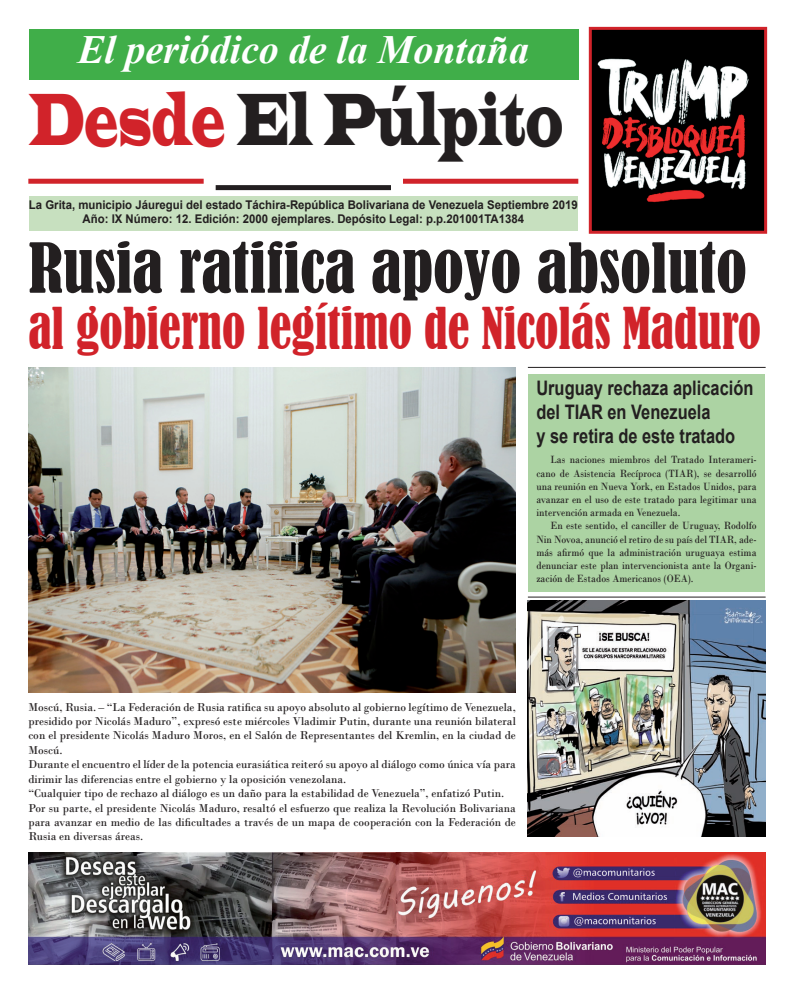
<style>
.page{position:relative;width:794px;height:993px;background:#fff}
.page>*{position:absolute;margin:0;border:0;box-sizing:border-box;transform-origin:0 0}
.t1{font:76px "Latin Wide";color:#231f20;scale:.5 1}
.t2{font:condensed 64px "Bernard";color:#231f20}
.t3{font:condensed 54px "Bernard";color:#d1232a;scale:.9 1}
.t4{font:italic 700 40px "Times New Roman";color:#fff}
.t5{font:700 20px/24px "Arial";color:#231f20;scale:.82 1}
.t6{font:12px/14.4px "Bodoni";color:#231f20}
.t7{font:700 12px/14.4px "Arial";color:#231f20;text-align:center;scale:.95 1}
.t8{font:11px/13.2px "Bodoni";color:#231f20;text-align:justify;scale:.9 1}
.s1{color:#d1232a}
</style>
<div class="page">
<div style="left:528px;top:374px;width:237px;height:217px;background:#acd3a3"></div>
<div style="left:29px;top:29px;width:549px;height:50px;background:#40ae49"></div>
<div style="left:28px;top:179px;width:176px;height:5px;background:#d1232a"></div>
<div style="left:216px;top:185px;width:175px;height:5px;background:#231f20"></div>
<div style="left:403px;top:179px;width:175px;height:5px;background:#d1232a"></div>
<div style="left:29px;top:196px;width:549px;height:34px;background:#c7e0bf"></div>
<img style="left:593px;top:31px;width:170px;height:199px">
<div style="left:589px;top:27px;width:178px;height:207px;border:3px solid #d1232a"></div>
<img style="left:28px;top:852px;width:737px;height:111px">
<img style="left:28px;top:367px;width:488px;height:325px">
<hr style="left:528px;top:367px;width:237px;height:1px;background:#231f20">
<img style="left:528px;top:600px;width:237px;height:235px">
<hr style="left:528px;top:596px;width:237px;height:1px;background:#231f20">
<h3 class="t4" style="left:78px;top:21px;width:453px">El periódico de la Montaña</h3>
<h1 class="t1" style="left:28px;top:72px;width:1071px"><span class="s1">Desde</span> El Púlpito</h1>
<p class="t7" style="left:29px;top:198px;width:579px">La Grita, municipio Jáuregui del estado Táchira-República Bolivariana de Venezuela Septiembre 2019<br>Año: IX Número: 12. Edición: 2000 ejemplares. Depósito Legal: p.p.201001TA1384</p>
<h2 class="t2" style="left:28px;top:231px;width:720px">Rusia ratifica apoyo absoluto</h2>
<h3 class="t3" style="left:28px;top:296px;width:816px">al gobierno legítimo de Nicolás Maduro</h3>
<h3 class="t5" style="left:536px;top:376px;width:266px">Uruguay rechaza aplicación del TIAR en Venezuela<br>y se retira de este tratado</h3>
<p class="t8" style="left:536px;top:453px;width:246px;text-indent:14px">Las naciones miembros del Tratado Interameri&shy;cano de Asistencia Recíproca (TIAR), se desarrolló una reunión en Nueva York, en Estados Unidos, para avanzar en el uso de este tratado para legitimar una intervención armada en Venezuela.</p>
<p class="t8" style="left:536px;top:519px;width:246px;text-indent:14px">En este sentido, el canciller de Uruguay, Rodolfo Nin Novoa, anunció el retiro de su país del TIAR, ade&shy;más afirmó que la administración uruguaya estima denunciar este plan intervencionista ante la Organi&shy;zación de Estados Americanos (OEA).</p>
<p class="t6" style="left:28px;top:699px;width:489px">Moscú, Rusia. – “La Federación de Rusia ratifica su apoyo absoluto al gobierno legítimo de Venezuela, presidido por Nicolás Maduro”, expresó este miércoles Vladimir Putin, durante una reunión bilateral con el presidente Nicolás Maduro Moros, en el Salón de Representantes del Kremlin, en la ciudad de Moscú.<br>Durante el encuentro el líder de la potencia eurasiática reiteró su apoyo al diálogo como única vía para dirimir las diferencias entre el gobierno y la oposición venezolana.<br>“Cualquier tipo de rechazo al diálogo es un daño para la estabilidad de Venezuela”, enfatizó Putin.<br>Por su parte, el presidente Nicolás Maduro, resaltó el esfuerzo que realiza la Revolución Bolivariana para avanzar en medio de las dificultades a través de un mapa de cooperación con la Federación de Rusia en diversas áreas.</p>
</div>
